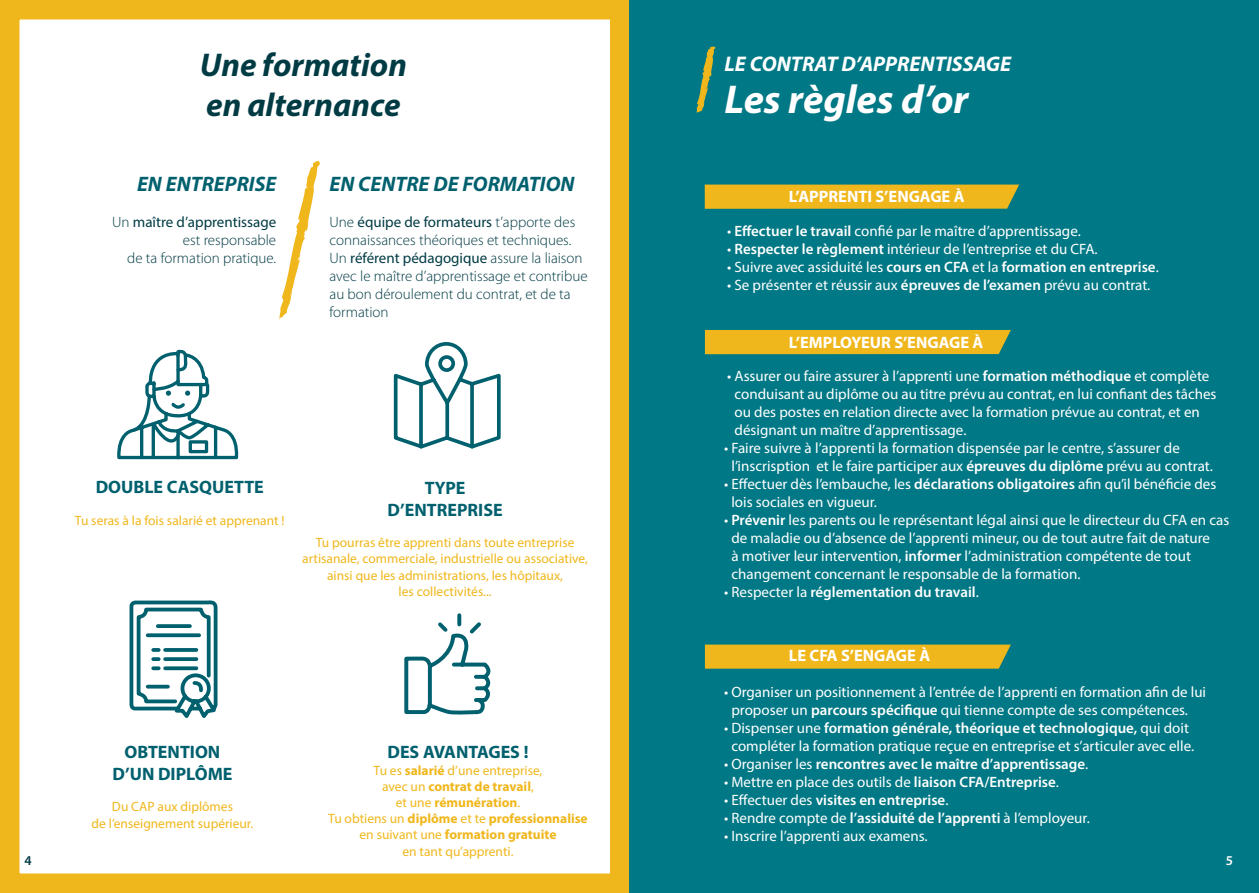
<style>
.page{position:relative;width:1259px;height:893px;background:#fff}
.page>*{position:absolute;margin:0;border:0;box-sizing:border-box;transform-origin:0 0}
.t1{font:italic 700 40.35px "Myriad Pro";color:#fff}
.t2{font:italic 700 33px "Myriad Pro";color:#003b44}
.t3{font:italic 700 21.3px "Myriad Pro";color:#fff}
.t4{font:italic 700 21px "Myriad Pro";color:#00606e}
.t5{font:700 18px "Myriad Pro";color:#00606e}
.t6{font:700 16.5px "Myriad Pro";color:#fff}
.t7{font:15px/18px "Myriad Pro";color:#fff}
.t8{font:300 15px/18px "Myriad Pro";color:#003b44}
.t9{font:600 15px "Myriad Pro";color:#fff}
.t10{font:15px/18px "Myriad Pro";color:#003b44;text-align:right}
.t11{font:13.5px/16.2px "Myriad Pro";color:#f0b71c;text-align:center}
.t12{font:700 13.5px "Myriad Pro";color:#f0b71c}
.t13{font:600 13.5px "Myriad Pro";color:#003b44}
.t14{font:600 13.5px "Myriad Pro";color:#fff}
.s1{font-weight:300}
.s2{font-weight:400}
.s3{font-weight:700}
.s4{font-weight:600}
</style>
<div class="page">
<div style="left:0;top:0;width:629px;height:893px;border:20px solid #f0b71c"></div>
<svg style="left:404px;top:613px;width:87px;height:102px"></svg>
<svg style="left:117px;top:349px;width:122px;height:111px"></svg>
<svg style="left:393px;top:342px;width:108px;height:107px"></svg>
<svg style="left:129px;top:601px;width:89px;height:117px"></svg>
<svg style="left:279px;top:161px;width:41px;height:159px"></svg>
<div style="left:629px;top:0;width:630px;height:893px;background:#007885"></div>
<svg style="left:696px;top:46px;width:19px;height:67px"></svg>
<div style="left:705px;top:185px;width:314px;height:24px;background:#f0b71c"></div>
<div style="left:705px;top:330px;width:306px;height:24px;background:#f0b71c"></div>
<div style="left:705px;top:645px;width:306px;height:24px;background:#f0b71c"></div>
<p class="t2" style="left:200px;top:44px;width:208px">Une formation</p>
<p class="t2" style="left:206px;top:83px;width:196px">en alternance</p>
<p class="t4" style="left:137px;top:170px;width:141px">EN ENTREPRISE</p>
<p class="t10" style="left:112px;top:213px;width:166px"><span class="s1">Un</span> maître d’apprentissage <span class="s1">est responsable</span></p>
<p class="t8" style="left:127px;top:249px;width:150px">de ta formation pratique.</p>
<p class="t4" style="left:329px;top:170px;width:246px">EN CENTRE DE FORMATION</p>
<p class="t8" style="left:329px;top:213px;width:259px">Une <span class="s2">équipe de formateurs</span> t’apporte des connaissances théoriques et techniques.<br>Un <span class="s2">référent pédagogique</span> assure la liaison avec le maître d’apprentissage et contribue au bon déroulement du contrat, et de ta formation</p>
<p class="t5" style="left:96px;top:476px;width:170px">DOUBLE CASQUETTE</p>
<p class="t11" style="left:75px;top:512px;width:211px">Tu seras à la fois salarié et apprenant !</p>
<p class="t5" style="left:425px;top:476px;width:42px">TYPE</p>
<p class="t5" style="left:387px;top:498px;width:117px">D’ENTREPRISE</p>
<p class="t11" style="left:316px;top:534px;width:260px">Tu pourras être apprenti dans toute entreprise</p>
<p class="t11" style="left:302px;top:550px;width:287px">artisanale, commerciale, industrielle ou associative, ainsi que les administrations, les hôpitaux,</p>
<p class="t11" style="left:399px;top:583px;width:94px">les collectivités...</p>
<p class="t13" style="left:24px;top:852px;width:9px">4</p>
<p class="t5" style="left:125px;top:741px;width:97px">OBTENTION</p>
<p class="t5" style="left:112px;top:762px;width:122px">D’UN DIPLÔME</p>
<p class="t11" style="left:112px;top:799px;width:123px">Du CAP aux diplômes</p>
<p class="t11" style="left:92px;top:815px;width:163px">de l’enseignement supérieur.</p>
<p class="t5" style="left:387px;top:741px;width:142px">DES AVANTAGES !</p>
<p class="t11" style="left:373px;top:762px;width:170px">Tu es <span class="s3">salarié</span> d’une entreprise,</p>
<p class="t12" style="left:382px;top:777px;width:153px"><span class="s2">avec un</span> contrat de travail<span class="s2">,</span></p>
<p class="t12" style="left:396px;top:794px;width:126px"><span class="s2">et une</span> rémunération<span class="s2">.</span></p>
<p class="t12" style="left:328px;top:810px;width:261px"><span class="s2">Tu obtiens un</span> diplôme <span class="s2">et te</span> professionnalise</p>
<p class="t12" style="left:359px;top:826px;width:198px"><span class="s2">en suivant une</span> formation gratuite</p>
<p class="t11" style="left:402px;top:843px;width:112px">en tant qu’apprenti.</p>
<p class="t3" style="left:724px;top:50px;width:288px">LE CONTRAT D’APPRENTISSAGE</p>
<p class="t1" style="left:724px;top:74px;width:245px">Les règles d’or</p>
<p class="t6" style="left:789px;top:186px;width:177px">L’APPRENTI S’ENGAGE À</p>
<p class="t7" style="left:727px;top:221px;width:355px">• <span class="s4">Effectuer le travail</span> confié par le maître d’apprentissage.</p>
<p class="t7" style="left:727px;top:239px;width:372px">• <span class="s4">Respecter le règlement</span> intérieur de l’entreprise et du CFA.</p>
<p class="t9" style="left:727px;top:257px;width:433px"><span class="s2">• Suivre avec assiduité les</span> cours en CFA <span class="s2">et la</span> formation en entreprise<span class="s2">.</span></p>
<p class="t7" style="left:727px;top:275px;width:425px">• Se présenter et réussir aux <span class="s4">épreuves de l’examen</span> prévu au contrat.</p>
<p class="t6" style="left:789px;top:331px;width:196px">L’EMPLOYEUR S’ENGAGE À</p>
<p class="t7" style="left:734px;top:367px;width:483px;text-indent:-7px">• Assurer ou faire assurer à l’apprenti une <span class="s4">formation méthodique</span> et complète conduisant au diplôme ou au titre prévu au contrat, en lui confiant des tâches ou des postes en relation directe avec la formation prévue au contrat, et en désignant un maître d’apprentissage.</p>
<p class="t7" style="left:731px;top:439px;width:483px;text-indent:-7px">• Faire suivre à l’apprenti la formation dispensée par le centre, s’assurer de l’inscrisption et le faire participer aux <span class="s4">épreuves du diplôme</span> prévu au contrat.</p>
<p class="t7" style="left:731px;top:475px;width:486px;text-indent:-7px">• Effectuer dès l’embauche, les <span class="s4">déclarations obligatoires</span> afin qu’il bénéficie des lois sociales en vigueur.</p>
<p class="t7" style="left:731px;top:511px;width:499px;text-indent:-7px">• <span class="s4">Prévenir</span> les parents ou le représentant légal ainsi que le directeur du CFA en cas de maladie ou d’absence de l’apprenti mineur, ou de tout autre fait de nature<br>à motiver leur intervention, <span class="s4">informer</span> l’administration compétente de tout changement concernant le responsable de la formation.</p>
<p class="t9" style="left:724px;top:582px;width:256px"><span class="s2">• Respecter la</span> réglementation du travail<span class="s2">.</span></p>
<p class="t6" style="left:789px;top:645px;width:143px">LE CFA S’ENGAGE À</p>
<p class="t7" style="left:731px;top:683px;width:476px;text-indent:-7px">• Organiser un positionnement à l’entrée de l’apprenti en formation afin de lui proposer un <span class="s4">parcours spécifique</span> qui tienne compte de ses compétences.</p>
<p class="t7" style="left:724px;top:719px;width:472px;text-align:center">• Dispenser une <span class="s4">formation générale, théorique et technologique,</span> qui doit compléter la formation pratique reçue en entreprise et s’articuler avec elle.</p>
<p class="t9" style="left:724px;top:755px;width:366px"><span class="s2">• Organiser les</span> rencontres avec le maître d’apprentissage<span class="s2">.</span></p>
<p class="t7" style="left:724px;top:773px;width:336px">• Mettre en place des outils de <span class="s4">liaison CFA/Entreprise</span>.</p>
<p class="t9" style="left:724px;top:791px;width:226px"><span class="s2">• Effectuer des</span> visites en entreprise<span class="s2">.</span></p>
<p class="t7" style="left:724px;top:809px;width:367px">• Rendre compte de <span class="s4">l’assiduité de l’apprenti</span> à l’employeur.</p>
<p class="t7" style="left:724px;top:827px;width:205px">• Inscrire l’apprenti aux examens.</p>
<p class="t14" style="left:1226px;top:852px;width:9px">5</p>
</div>
